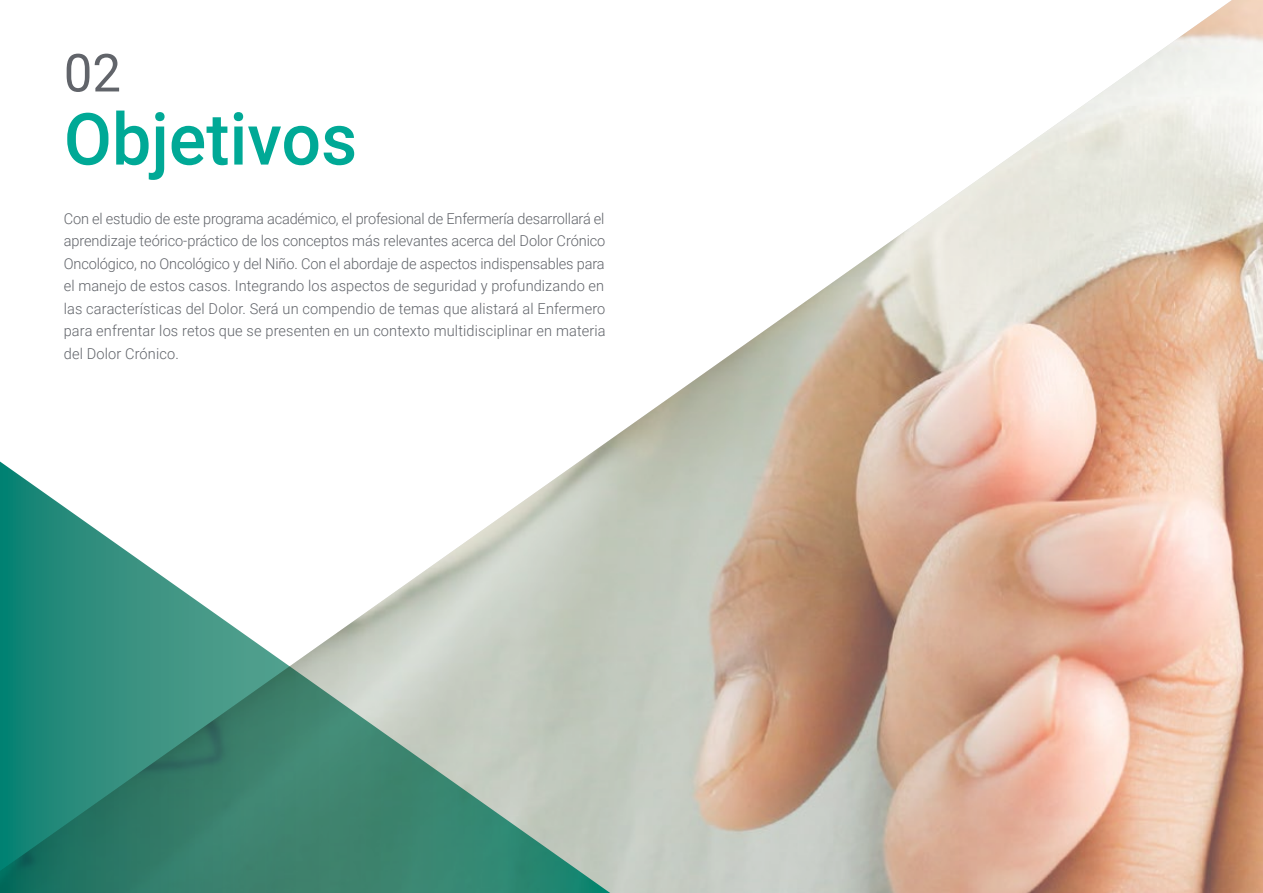
<style>
.page{position:relative;width:1263px;height:893px;background:#fff}
.page>*{position:absolute;margin:0;border:0;box-sizing:border-box;transform-origin:0 0}
.t1{font:500 72px "Roboto";color:#00a996}
.t2{font:52.5px "Roboto";color:#61646a}
.t3{font:300 15px/22.5px "Roboto";letter-spacing:.01em;color:#61646a;text-align:justify}
</style>
<div class="page">
<img style="left:601px;top:0;width:662px;height:893px">
<svg style="left:0;top:446px;width:640px;height:447px"></svg>
<h2 class="t2" style="left:64px;top:36px;width:59px">02</h2>
<h1 class="t1" style="left:64px;top:89px;width:295px">Objetivos</h1>
<p class="t3" style="left:64px;top:207px;width:543px">Con el estudio de este programa académico, el profesional de Enfermería desarrollará el aprendizaje teórico-práctico de los conceptos más relevantes acerca del Dolor Crónico Oncológico, no Oncológico y del Niño. Con el abordaje de aspectos indispensables para el manejo de estos casos. Integrando los aspectos de seguridad y profundizando en las características del Dolor. Será un compendio de temas que alistará al Enfermero para enfrentar los retos que se presenten en un contexto multidisciplinar en materia del Dolor Crónico.</p>
</div>
